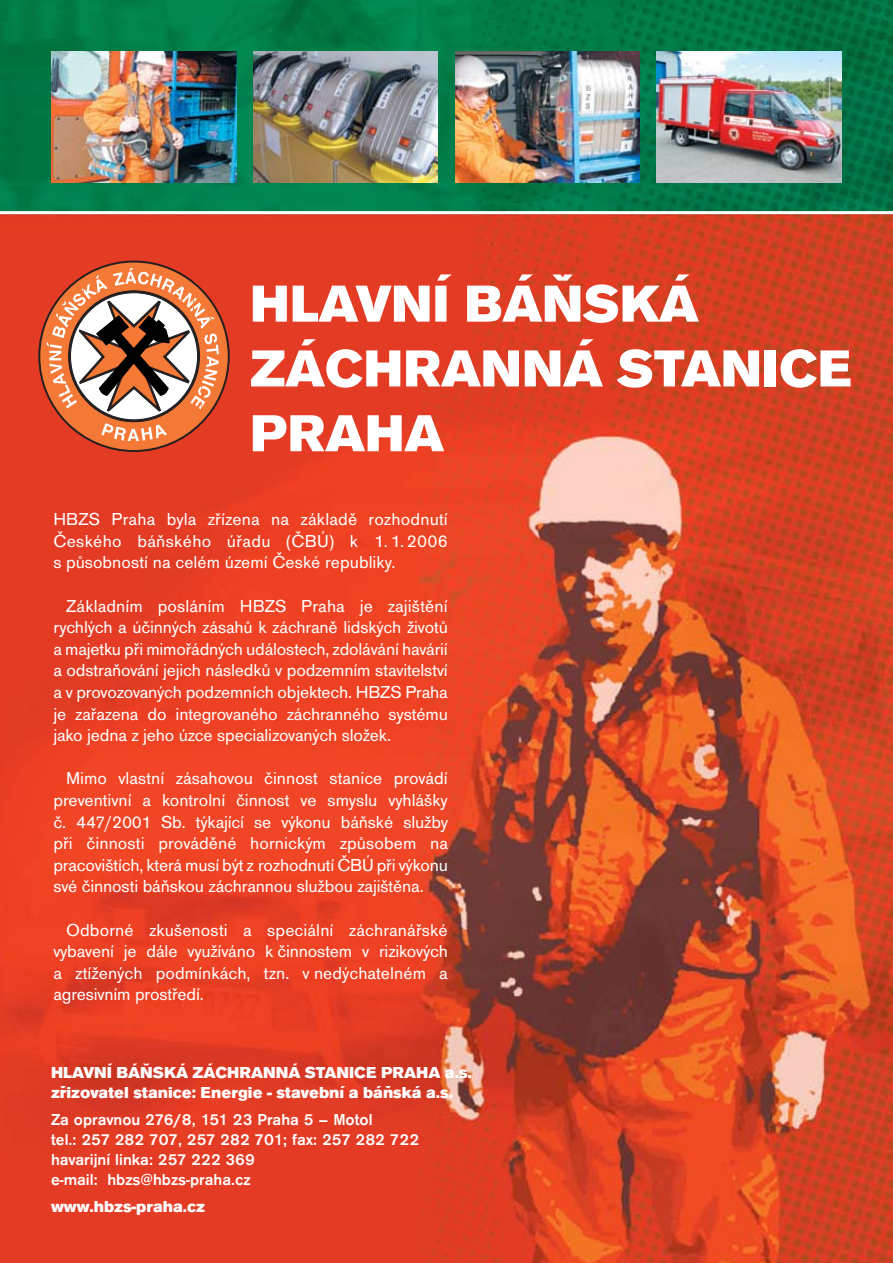
<style>
.page{position:relative;width:893px;height:1263px;background:#fff}
.page>*{position:absolute;margin:0;border:0;box-sizing:border-box;transform-origin:0 0}
.t1{font:54px/64.8px "Accius TCE Ultr";color:#fff}
.t2{font:18px/21.6px "Accius TCE";letter-spacing:-.01em;color:#fff;text-align:justify}
.t3{font:500 16.5px/19.8px "Accius TCE";color:#fff}
.t4{font:16.5px/19.8px "Accius TCE Ultr";color:#fff}
</style>
<div class="page">
<img style="left:0;top:0;width:893px;height:1263px">
<svg style="left:38px;top:261px;width:192px;height:191px"></svg>
<div style="left:40px;top:263px;width:188px;height:187px;background:#f47836;border-radius:50%"></div>
<svg style="left:71px;top:293px;width:127px;height:127px"></svg>
<svg style="left:101px;top:423px;width:66px;height:18px"></svg>
<svg style="left:47px;top:268px;width:172px;height:143px"></svg>
<img style="left:455px;top:51px;width:184px;height:132px">
<img style="left:254px;top:51px;width:184px;height:132px">
<img style="left:657px;top:51px;width:185px;height:132px">
<img style="left:51px;top:51px;width:185px;height:132px">
<hr style="left:0;top:211px;width:893px;height:3px;background:#fff">
<h1 class="t1" style="left:250px;top:272px;width:604px">Hlavní báňská záchranná stanice<br>Praha</h1>
<p class="t2" style="left:53px;top:509px;width:396px">HBZS Praha byla zřízena na základě rozhodnutí Českého báňského úřadu (ČBÚ) k 1. 1. 2006 s působností na celém území České republiky.</p>
<p class="t2" style="left:53px;top:595px;width:396px;text-indent:13px">Základním posláním HBZS Praha je zajištění rychlých a účinných zásahů k záchraně lidských životů a majetku při mimořádných událostech, zdolávání havárií a odstraňování jejich následků v podzemním stavitelství a v provozovaných podzemních objektech. HBZS Praha je zařazena do integrovaného záchranného systému jako jedna z jeho úzce specializovaných složek.</p>
<p class="t2" style="left:53px;top:768px;width:396px;text-indent:13px">Mimo vlastní zásahovou činnost stanice provádí preventivní a kontrolní činnost ve smyslu vyhlášky č. 447/2001 Sb. týkající se výkonu báňské služby při činnosti prováděné hornickým způsobem na pracovištích, která musí být z rozhodnutí ČBÚ při výkonu své činnosti báňskou záchrannou službou zajištěna.</p>
<p class="t2" style="left:53px;top:919px;width:396px;text-indent:13px">Odborné zkušenosti a speciální záchranářské vybavení je dále využíváno k činnostem v rizikových a ztížených podmínkách, tzn. v nedýchatelném a agresivním prostředí.</p>
<p class="t4" style="left:51px;top:1063px;width:422px">Hlavní báňská záchranná stanice Praha a.s. zřizovatel stanice: Energie - stavební a báňská a.s.</p>
<p class="t3" style="left:51px;top:1110px;width:370px">Za opravnou 276/8, 151 23 Praha 5 – Motol<br>tel.: 257 282 707, 257 282 701; fax: 257 282 722 havarijní linka: 257 222 369<br>e-mail: hbzs@hbzs-praha.cz</p>
<p class="t4" style="left:51px;top:1197px;width:155px">www.hbzs-praha.cz</p>
</div>
